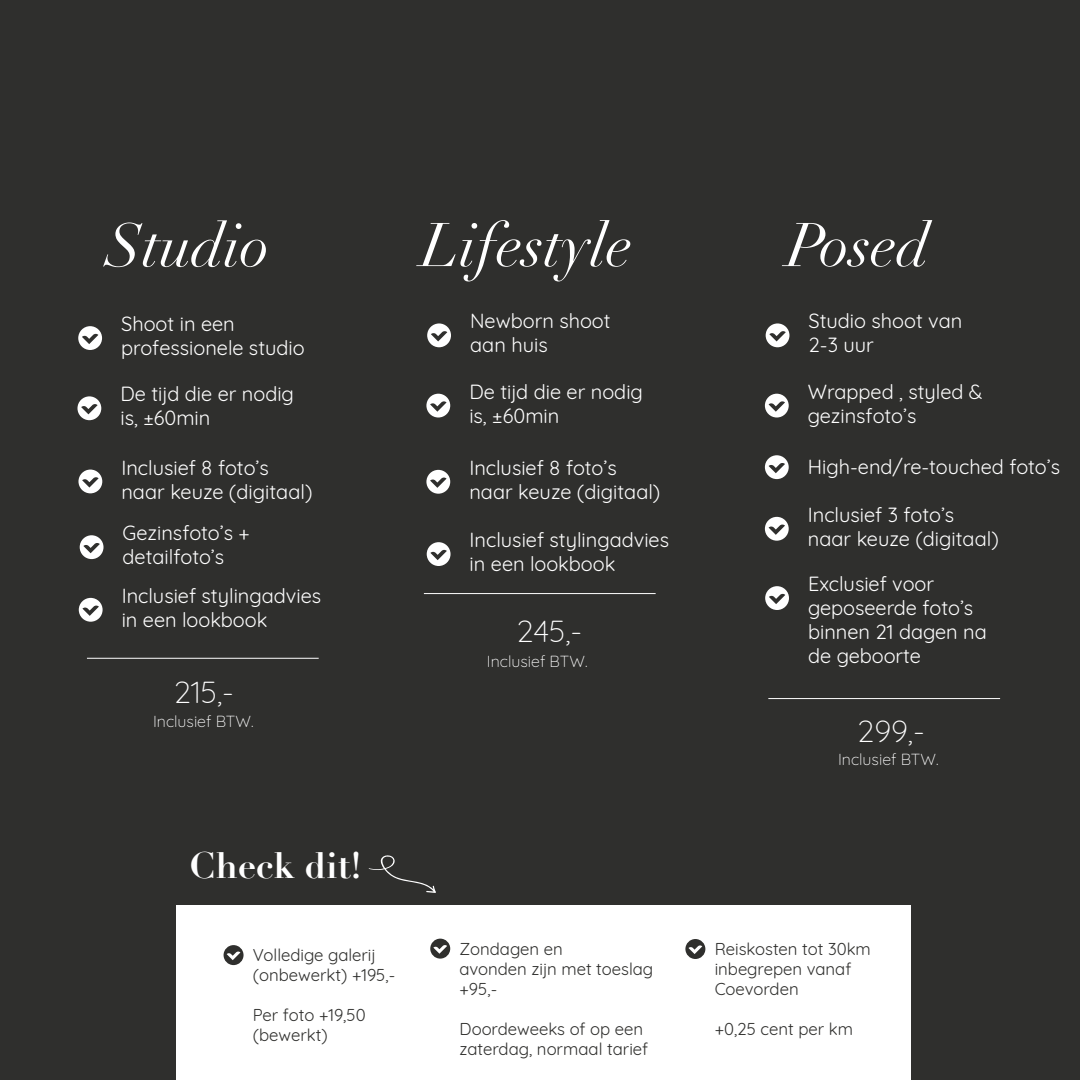
<style>
.page{position:relative;width:1080px;height:1080px;background:#2f2f2d}
.page>*{position:absolute;margin:0;border:0;box-sizing:border-box;transform-origin:0 0}
.t1{font:italic 60.5px "Didot";color:#fff}
.t2{font:700 36px "Didot";color:#fff}
.t3{font:300 30.3px "Quicksand";color:#fff}
.t4{font:20px/24px "Quicksand";color:#fff}
.t5{font:16.8px/20.1px "Quicksand";color:#2f2f2d}
.t6{font:300 16px "Quicksand";color:#fff}
</style>
<div class="page">
<svg style="left:78px;top:326px;width:24px;height:24px"></svg>
<svg style="left:77px;top:396px;width:24px;height:24px"></svg>
<svg style="left:78px;top:470px;width:24px;height:23px"></svg>
<hr style="left:87px;top:658px;width:232px;height:1px;background:#fff">
<svg style="left:427px;top:323px;width:24px;height:24px"></svg>
<svg style="left:426px;top:394px;width:24px;height:24px"></svg>
<svg style="left:426px;top:470px;width:24px;height:24px"></svg>
<hr style="left:424px;top:593px;width:232px;height:1px;background:#fff">
<svg style="left:766px;top:323px;width:23px;height:24px"></svg>
<svg style="left:765px;top:394px;width:24px;height:24px"></svg>
<svg style="left:765px;top:455px;width:24px;height:24px"></svg>
<svg style="left:765px;top:517px;width:24px;height:24px"></svg>
<hr style="left:768px;top:698px;width:232px;height:1px;background:#fff">
<svg style="left:79px;top:598px;width:24px;height:24px"></svg>
<svg style="left:427px;top:542px;width:24px;height:24px"></svg>
<svg style="left:765px;top:586px;width:24px;height:24px"></svg>
<div style="left:176px;top:905px;width:735px;height:175px;background:#fff"></div>
<svg style="left:224px;top:945px;width:20px;height:20px"></svg>
<svg style="left:430px;top:939px;width:20px;height:20px"></svg>
<svg style="left:369px;top:853px;width:67px;height:40px;background:#3a3a38"></svg>
<svg style="left:685px;top:939px;width:20px;height:20px"></svg>
<svg style="left:80px;top:535px;width:24px;height:24px"></svg>
<h1 class="t1" style="left:106px;top:208px;width:165px">Studio</h1>
<h1 class="t1" style="left:421px;top:208px;width:212px">Lifestyle</h1>
<h1 class="t1" style="left:787px;top:208px;width:144px">Posed</h1>
<p class="t4" style="left:121px;top:310px;width:185px">Shoot in een professionele studio</p>
<p class="t4" style="left:120px;top:380px;width:175px">De tijd die er nodig is, ±60min</p>
<p class="t4" style="left:121px;top:453px;width:193px">Inclusief 8 foto’s naar keuze (digitaal)</p>
<p class="t4" style="left:470px;top:307px;width:142px">Newborn shoot aan huis</p>
<p class="t4" style="left:469px;top:378px;width:175px">De tijd die er nodig is, ±60min</p>
<p class="t4" style="left:469px;top:454px;width:193px">Inclusief 8 foto’s naar keuze (digitaal)</p>
<p class="t4" style="left:809px;top:307px;width:155px">Studio shoot van<br>2-3 uur</p>
<p class="t4" style="left:808px;top:378px;width:176px">Wrapped , styled &amp; gezinsfoto’s</p>
<p class="t4" style="left:808px;top:453px;width:254px">High-end/re-touched foto’s</p>
<p class="t4" style="left:808px;top:501px;width:193px">Inclusief 3 foto’s naar keuze (digitaal)</p>
<p class="t4" style="left:123px;top:519px;width:129px">Gezinsfoto’s + detailfoto’s</p>
<p class="t4" style="left:470px;top:526px;width:201px">Inclusief stylingadvies in een lookbook</p>
<p class="t4" style="left:122px;top:582px;width:201px">Inclusief stylingadvies in een lookbook</p>
<h3 class="t3" style="left:174px;top:669px;width:62px">215,-</h3>
<p class="t6" style="left:153px;top:709px;width:102px">Inclusief BTW.</p>
<h2 class="t2" style="left:189px;top:843px;width:174px">Check dit!</h2>
<p class="t5" style="left:253px;top:943px;width:144px">Volledige galerij (onbewerkt) +195,-</p>
<p class="t5" style="left:253px;top:1004px;width:114px">Per foto +19,50 (bewerkt)</p>
<h3 class="t3" style="left:516px;top:608px;width:67px">245,-</h3>
<p class="t6" style="left:487px;top:649px;width:102px">Inclusief BTW.</p>
<p class="t4" style="left:808px;top:570px;width:180px">Exclusief voor geposeerde foto’s binnen 21 dagen na de geboorte</p>
<h3 class="t3" style="left:857px;top:708px;width:69px">299,-</h3>
<p class="t6" style="left:838px;top:747px;width:102px">Inclusief BTW.</p>
<p class="t5" style="left:460px;top:937px;width:195px">Zondagen en<br>avonden zijn met toeslag +95,-</p>
<p class="t5" style="left:460px;top:1017px;width:190px">Doordeweeks of op een zaterdag, normaal tarief</p>
<p class="t5" style="left:715px;top:937px;width:158px">Reiskosten tot 30km inbegrepen vanaf<br>Coevorden</p>
<p class="t5" style="left:715px;top:1018px;width:140px">+0,25 cent per km</p>
</div>
